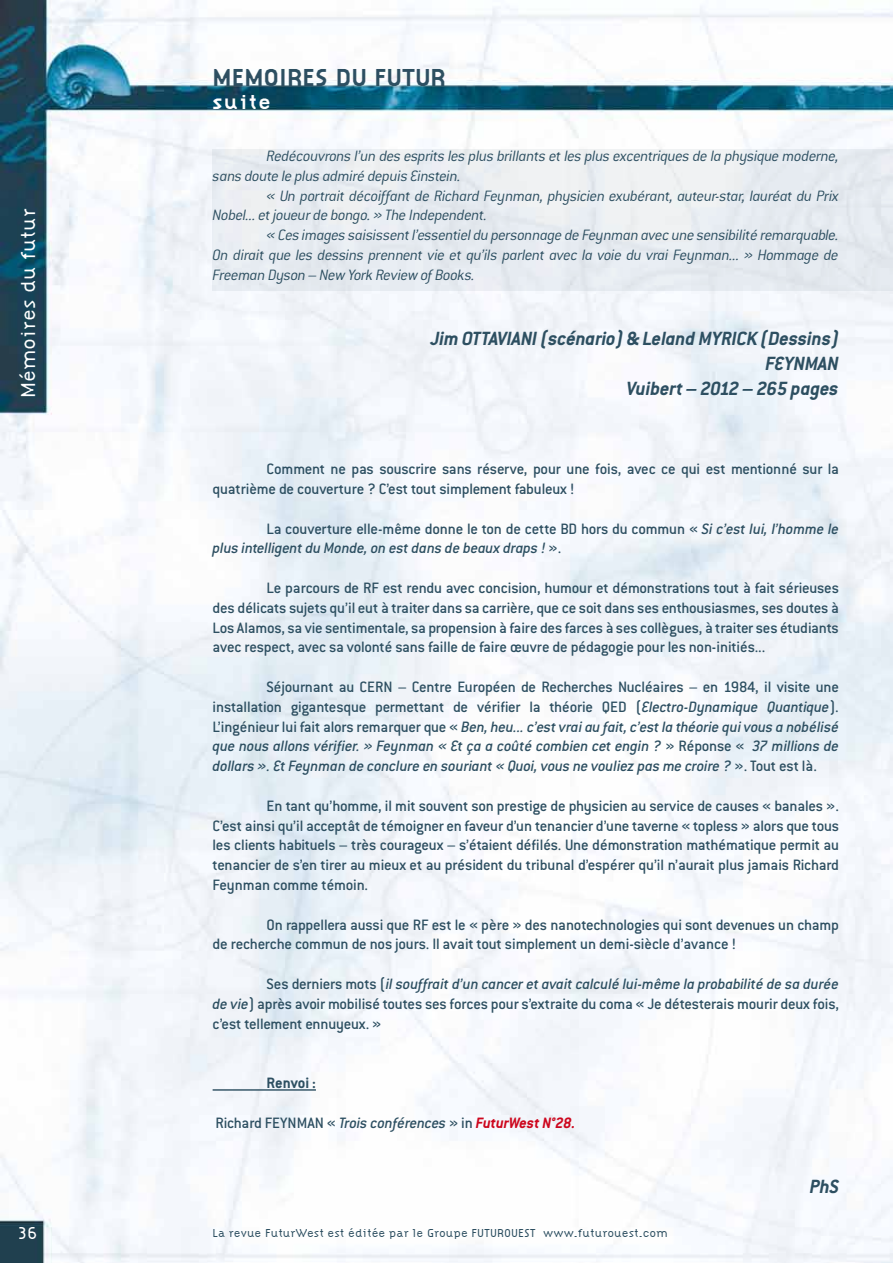
<style>
.page{position:relative;width:893px;height:1263px;background:#fff}
.page>*{position:absolute;margin:0;border:0;box-sizing:border-box;transform-origin:0 0}
.t1{font:700 25.5px "Citizen";color:#2d4f61}
.t2{font:italic 700 21px/25.2px "Conduit ITC";letter-spacing:-.01em;color:#2d4f61;text-align:right}
.t3{font:300 21px "Citizen";color:#fff}
.t4{font:700 21px "Citizen";letter-spacing:.075em;color:#fff}
.t5{font:300 18px "Citizen";color:#fff}
.t6{font:500 16.5px/19.8px "Conduit ITC";letter-spacing:-.015em;color:#2d4f61;text-align:justify}
.t7{font:italic 500 16.5px/19.8px "Conduit ITC";letter-spacing:-.015em;color:#2d4f61}
.t8{font:italic 300 16.5px/19.8px "Conduit ITC";letter-spacing:-.025em;color:#2d4f61}
.t9{font:700 16.5px "Conduit ITC";color:#2d4f61}
.t10{font:300 12px "Citizen";color:#2d4f61}
.s1{font-style:normal}
.s2{font-style:italic}
.s3{font-weight:700;font-style:italic;color:#cd071e}
</style>
<div class="page">
<img style="left:0;top:0;width:893px;height:1263px">
<hr style="left:213px;top:1089px;width:103px;height:2px;background:#2d4f61">
<div style="left:213px;top:149px;width:680px;height:141px;background:#e7ecf1"></div>
<p class="t3" style="left:16px;top:398px;width:191px;rotate:-90deg">Mémoires du futur</p>
<p class="t5" style="left:18px;top:1222px;width:21px">36</p>
<h1 class="t1" style="left:213px;top:63px;width:235px">MEMOI RES DU FUTUR</h1>
<p class="t4" style="left:213px;top:89px;width:60px">suite</p>
<p class="t8" style="left:213px;top:146px;width:628px;text-indent:54px">Redécouvrons l’un des esprits les plus brillants et les plus excentriques de la physique moderne, sans doute le plus admiré depuis Einstein.</p>
<p class="t8" style="left:213px;top:186px;width:628px;text-indent:54px">« Un portrait décoiffant de Richard Feynman, physicien exubérant, auteur-star, lauréat du Prix<br>Nobel... et joueur de bongo. » The Independent.</p>
<p class="t8" style="left:213px;top:225px;width:628px;text-align:justify;text-indent:54px">« Ces images saisissent l’essentiel du personnage de Feynman avec une sensibilité remarquable.<br>On dirait que les dessins prennent vie et qu’ils parlent avec la voie du vrai Feynman... » Hommage de Freeman Dyson – New York Review of Books.</p>
<p class="t2" style="left:431px;top:325px;width:410px">Jim OTTAVIANI (scénario) &amp; Leland MYRICK (Dessins)<br>FEYNMAN<br>Vuibert – 2012 – 265 pages</p>
<p class="t6" style="left:213px;top:459px;width:628px;text-indent:54px">Comment ne pas souscrire sans réserve, pour une fois, avec ce qui est mentionné sur la quatrième de couverture ? C’est tout simplement fabuleux !</p>
<p class="t7" style="left:213px;top:518px;width:628px;text-indent:54px"><span class="s1">La couverture elle-même donne le ton de cette BD hors du commun «</span> Si c’est lui, l’homme le plus intelligent du Monde, on est dans de beaux draps ! <span class="s1">».</span></p>
<p class="t6" style="left:213px;top:578px;width:628px;text-indent:54px">Le parcours de RF est rendu avec concision, humour et démonstrations tout à fait sérieuses des délicats sujets qu’il eut à traiter dans sa carrière, que ce soit dans ses enthousiasmes, ses doutes à Los Alamos, sa vie sentimentale, sa propension à faire des farces à ses collègues, à traiter ses étudiants avec respect, avec sa volonté sans faille de faire œuvre de pédagogie pour les non-initiés...</p>
<p class="t7" style="left:213px;top:677px;width:628px;text-align:justify;text-indent:54px"><span class="s1">Séjournant au CERN – Centre Européen de Recherches Nucléaires – en 1984, il visite une installation gigantesque permettant de vérifier la théorie QED (</span>Electro-Dynamique Quantique<span class="s1">).<br>L’ingénieur lui fait alors remarquer que «</span> Ben, heu... c’est vrai au fait, c’est la théorie qui vous a nobélisé que nous allons vérifier. » Feynman « Et ça a coûté combien cet engin ? <span class="s1">» Réponse «</span> 37 millions de dollars ». Et Feynman de conclure en souriant « Quoi, vous ne vouliez pas me croire ? <span class="s1">». Tout est là.</span></p>
<p class="t6" style="left:213px;top:796px;width:628px;text-indent:54px">En tant qu’homme, il mit souvent son prestige de physicien au service de causes « banales ».<br>C’est ainsi qu’il acceptât de témoigner en faveur d’un tenancier d’une taverne « topless » alors que tous les clients habituels – très courageux – s’étaient défilés. Une démonstration mathématique permit au tenancier de s’en tirer au mieux et au président du tribunal d’espérer qu’il n’aurait plus jamais Richard Feynman comme témoin.</p>
<p class="t6" style="left:213px;top:914px;width:628px;text-indent:54px">On rappellera aussi que RF est le « père » des nanotechnologies qui sont devenues un champ de recherche commun de nos jours. Il avait tout simplement un demi-siècle d’avance !</p>
<p class="t6" style="left:213px;top:974px;width:628px;text-indent:54px">Ses derniers mots (<span class="s2">il souffrait d’un cancer et avait calculé lui-même la probabilité de sa durée de vie</span>) après avoir mobilisé toutes ses forces pour s’extraite du coma « Je détesterais mourir deux fois, c’est tellement ennuyeux. »</p>
<p class="t9" style="left:267px;top:1073px;width:51px">Renvoi :</p>
<p class="t6" style="left:216px;top:1112px;width:361px">Richard FEYNMAN « <span class="s2">Trois conférences</span> » in <span class="s3">FuturWest N°28.</span></p>
<p class="t10" style="left:213px;top:1226px;width:457px">La revue FuturWest est éditée par le Groupe FUTUROUEST www.futurouest.com</p>
<p class="t2" style="left:810px;top:1173px;width:31px">PhS</p>
</div>
